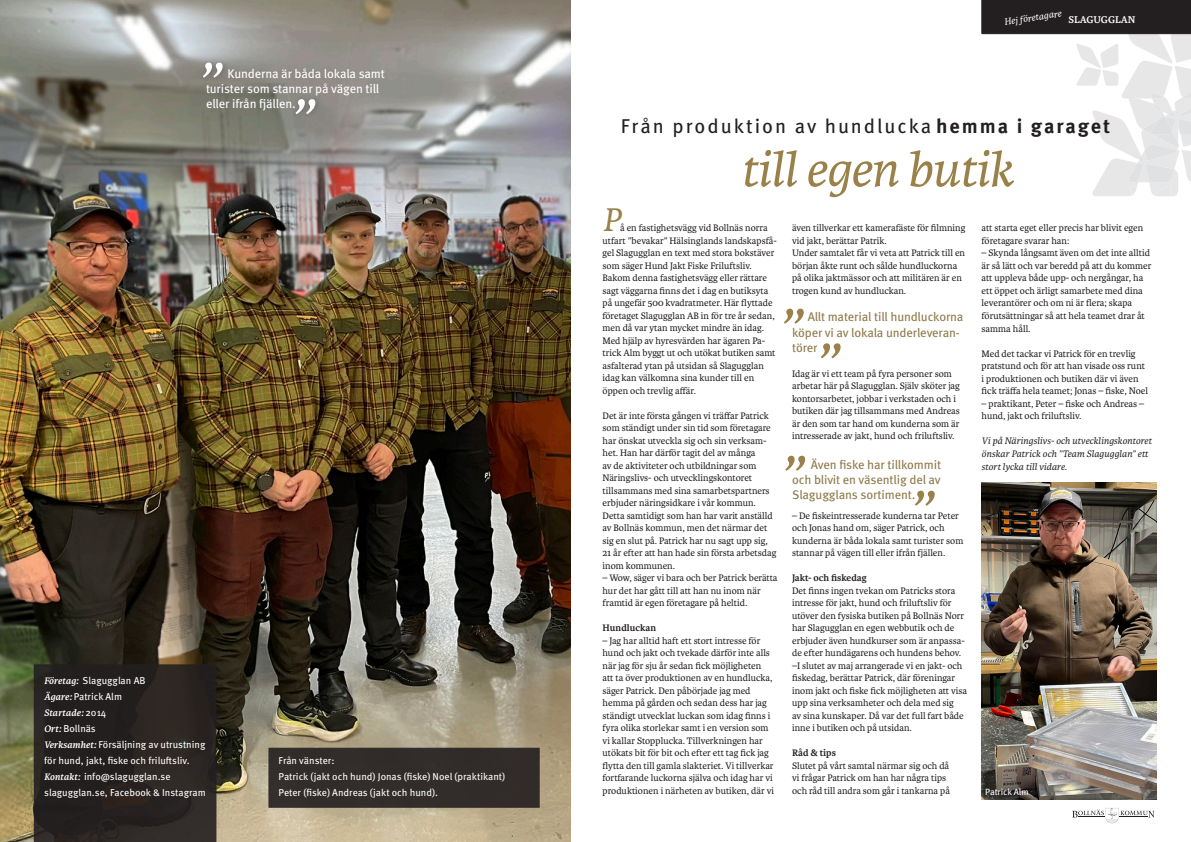
<style>
.page{position:relative;width:1191px;height:842px;background:#fff}
.page>*{position:absolute;margin:0;border:0;box-sizing:border-box;transform-origin:0 0}
.t1{font:italic 66.9px "Karmina Basic";color:#9a8149}
.t2{font:italic 66.9px "Karmina Basic";color:#fff}
.t3{font:italic 52px "Karmina Basic";letter-spacing:-.02em;color:#9a8149}
.t4{font:italic 35px "Karmina Basic";color:#9a8149}
.t5{font:20px "Meta OT";letter-spacing:.1em;color:#231f20}
.t6{font:12.5px/15px "Meta OT";letter-spacing:-.01em;color:#8e7a4b}
.t7{font:12.5px/15px "Meta OT";letter-spacing:-.01em;color:#fff}
.t8{font:700 10.5px "Karmina Basic";color:#fff}
.t9{font:10px/12.5px "Karmina Basic";color:#231f20}
.t10{font:10px/16px "Meta OT";color:#fff}
.t11{font:italic 10px/12.8px "Karmina Basic";color:#231f20}
.t12{font:700 10px "Karmina Basic";color:#231f20}
.t13{font:italic 700 10px/16px "Karmina Basic";color:#fff}
.t14{font:italic 10px "Karmina Basic";color:#fff}
.t15{font:9px "Meta OT";color:#fff}
.s1{font-family:"Karmina Basic";font-weight:700;font-style:italic}
.s2{font-family:"Meta OT";font-weight:400;font-style:normal}
.s3{font-weight:700}
</style>
<div class="page">
<img style="left:0;top:0;width:570px;height:842px">
<svg style="left:1072px;top:808px;width:82px;height:15px"></svg>
<svg style="left:981px;top:0;width:210px;height:196px"></svg>
<div style="left:1004px;top:10px;width:60px;height:18px;background:#231f20"></div>
<svg style="left:34px;top:664px;width:182px;height:178px"></svg>
<img style="left:981px;top:482px;width:176px;height:317px">
<div style="left:268px;top:748px;width:272px;height:60px;background:#312d2a"></div>
<div style="left:199px;top:58px;width:30px;height:26px;background:#231f20;opacity:.3"></div>
<div style="left:292px;top:95px;width:30px;height:25px;background:#231f20;opacity:.3"></div>
<p class="t2" style="left:194px;top:49px;width:26px">”</p>
<p class="t7" style="left:206px;top:97px;width:91px">eller ifrån fjällen.</p>
<p class="t2" style="left:287px;top:85px;width:26px">”</p>
<p class="t7" style="left:206px;top:67px;width:180px;text-indent:22px">Kunderna är båda lokala samt turister som stannar på vägen till</p>
<p class="t10" style="left:44px;top:673px;width:103px"><span class="s1">Företag:</span> Slagugglan AB</p>
<p class="t10" style="left:44px;top:689px;width:79px"><span class="s1">Ägare:</span> Patrick Alm</p>
<p class="t13" style="left:44px;top:705px;width:64px">Startade: <span class="s2">2014<br></span>Ort: <span class="s2">Bollnäs</span></p>
<p class="t10" style="left:44px;top:737px;width:163px"><span class="s1">Verksamhet:</span> Försäljning av utrustning för hund, jakt, fiske och friluftsliv.<br><span class="s1">Kontakt:</span> info@slagugglan.se slagugglan.se, Facebook &amp; Instagram</p>
<p class="t10" style="left:279px;top:753px;width:57px">Från vänster:</p>
<p class="t10" style="left:279px;top:769px;width:228px">Patrick (jakt och hund) Jonas (fiske) Noel (praktikant)</p>
<p class="t10" style="left:279px;top:785px;width:161px">Peter (fiske) Andreas (jakt och hund).</p>
<p class="t14" style="left:1003px;top:17px;width:59px;rotate:-9deg">Hej företagare</p>
<p class="t8" style="left:1068px;top:13px;width:69px">SLAGUGGLAN</p>
<p class="t5" style="left:621px;top:115px;width:491px">Från produktion av hundlucka <span class="s3">hemma i garaget</span></p>
<p class="t3" style="left:740px;top:141px;width:274px">till egen butik</p>
<p class="t4" style="left:602px;top:200px;width:19px">P</p>
<p class="t9" style="left:602px;top:222px;width:176px;text-indent:18px">å en fastighetsvägg vid Bollnäs norra utfart ”bevakar” Hälsinglands landskapsfå&shy;gel Slagugglan en text med stora bokstäver som säger Hund Jakt Fiske Friluftsliv.</p>
<p class="t9" style="left:602px;top:272px;width:174px">Bakom denna fastighetsvägg eller rättare sagt väggarna finns det i dag en butiksyta på ungefär 500 kvadratmeter. Här flyttade företaget Slagugglan AB in för tre år sedan, men då var ytan mycket mindre än idag.<br>Med hjälp av hyresvärden har ägaren Pa&shy;trick Alm byggt ut och utökat butiken samt asfalterad ytan på utsidan så Slagugglan idag kan välkomna sina kunder till en öppen och trevlig affär.</p>
<p class="t9" style="left:602px;top:409px;width:175px">Det är inte första gången vi träffar Patrick som ständigt under sin tid som företagare har önskat utveckla sig och sin verksam&shy;het. Han har därför tagit del av många<br>av de aktiviteter och utbildningar som Näringslivs- och utvecklingskontoret tillsammans med sina samarbetspartners erbjuder näringsidkare i vår kommun.<br>Detta samtidigt som han har varit anställd av Bollnäs kommun, men det närmar det sig en slut på. Patrick har nu sagt upp sig, 21 år efter att han hade sin första arbetsdag inom kommunen.</p>
<p class="t9" style="left:602px;top:572px;width:176px">– Wow, säger vi bara och ber Patrick berätta hur det har gått till att han nu inom när framtid är egen företagare på heltid.</p>
<p class="t12" style="left:602px;top:622px;width:55px">Hundluckan</p>
<p class="t9" style="left:602px;top:634px;width:173px">– Jag har alltid haft ett stort intresse för hund och jakt och tvekade därför inte alls när jag för sju år sedan fick möjligheten att ta över produktionen av en hundlucka, säger Patrick. Den påbörjade jag med hemma på gården och sedan dess har jag ständigt utvecklat luckan som idag finns i fyra olika storlekar samt i en version som vi kallar Stopplucka. Tillverkningen har utökats bit för bit och efter ett tag fick jag flytta den till gamla slakteriet. Vi tillverkar fortfarande luckorna själva och idag har vi produktionen i närheten av butiken, där vi</p>
<p class="t9" style="left:792px;top:222px;width:175px">även tillverkar ett kamerafäste för filmning vid jakt, berättar Patrik.</p>
<p class="t9" style="left:792px;top:247px;width:174px">Under samtalet får vi veta att Patrick till en början åkte runt och sålde hundluckorna på olika jaktmässor och att militären är en trogen kund av hundluckan.</p>
<p class="t6" style="left:792px;top:310px;width:173px;text-indent:16px">Allt material till hundluckorna köper vi av lokala underleveran&shy;törer</p>
<p class="t9" style="left:792px;top:367px;width:169px">Idag är vi ett team på fyra personer som arbetar här på Slagugglan. Själv sköter jag kontorsarbetet, jobbar i verkstaden och i butiken där jag tillsammans med Andreas är den som tar hand om kunderna som är intresserade av jakt, hund och friluftsliv.</p>
<p class="t6" style="left:811px;top:457px;width:132px">Även fiske har tillkommit</p>
<p class="t6" style="left:792px;top:472px;width:150px">och blivit en väsentlig del av<br>Slagugglans sortiment.</p>
<p class="t9" style="left:792px;top:509px;width:173px">– De fiskeintresserade kunderna tar Peter och Jonas hand om, säger Patrick, och kunderna är båda lokala samt turister som stannar på vägen till eller ifrån fjällen.</p>
<p class="t12" style="left:792px;top:572px;width:76px">Jakt- och fiskedag</p>
<p class="t9" style="left:792px;top:584px;width:174px">Det finns ingen tvekan om Patricks stora intresse för jakt, hund och friluftsliv för utöver den fysiska butiken på Bollnäs Norr har Slagugglan en egen webbutik och de erbjuder även hundkurser som är anpassa&shy;de efter hundägarens och hundens behov.</p>
<p class="t9" style="left:792px;top:659px;width:177px">–I slutet av maj arrangerade vi en jakt- och fiskedag, berättar Patrick, där föreningar inom jakt och fiske fick möjligheten att visa upp sina verksamheter och dela med sig<br>av sina kunskaper. Då var det full fart både inne i butiken och på utsidan.</p>
<p class="t12" style="left:792px;top:747px;width:45px">Råd &amp; tips</p>
<p class="t9" style="left:792px;top:759px;width:159px">Slutet på vårt samtal närmar sig och då vi frågar Patrick om han har några tips och råd till andra som går i tankarna på</p>
<p class="t1" style="left:775px;top:295px;width:26px">”</p>
<p class="t1" style="left:812px;top:329px;width:26px">”</p>
<p class="t1" style="left:777px;top:442px;width:26px">”</p>
<p class="t1" style="left:906px;top:477px;width:26px">”</p>
<p class="t9" style="left:981px;top:222px;width:163px">att starta eget eller precis har blivit egen företagare svarar han:</p>
<p class="t9" style="left:981px;top:247px;width:171px">– Skynda långsamt även om det inte alltid är så lätt och var beredd på att du kommer att uppleva både upp- och nergångar, ha ett öppet och ärligt samarbete med dina leverantörer och om ni är flera; skapa förutsättningar så att hela teamet drar åt samma håll.</p>
<p class="t9" style="left:981px;top:347px;width:168px">Med det tackar vi Patrick för en trevlig pratstund och för att han visade oss runt i produktionen och butiken där vi även fick träffa hela teamet; Jonas – fiske, Noel</p>
<p class="t9" style="left:981px;top:397px;width:164px">– praktikant, Peter – fiske och Andreas – hund, jakt och friluftsliv.</p>
<p class="t11" style="left:981px;top:434px;width:172px">Vi på Näringslivs- och utvecklingskontoret önskar Patrick och ”Team Slagugglan” ett stort lycka till vidare.</p>
<p class="t15" style="left:985px;top:786px;width:45px">Patrick Alm</p>
</div>
